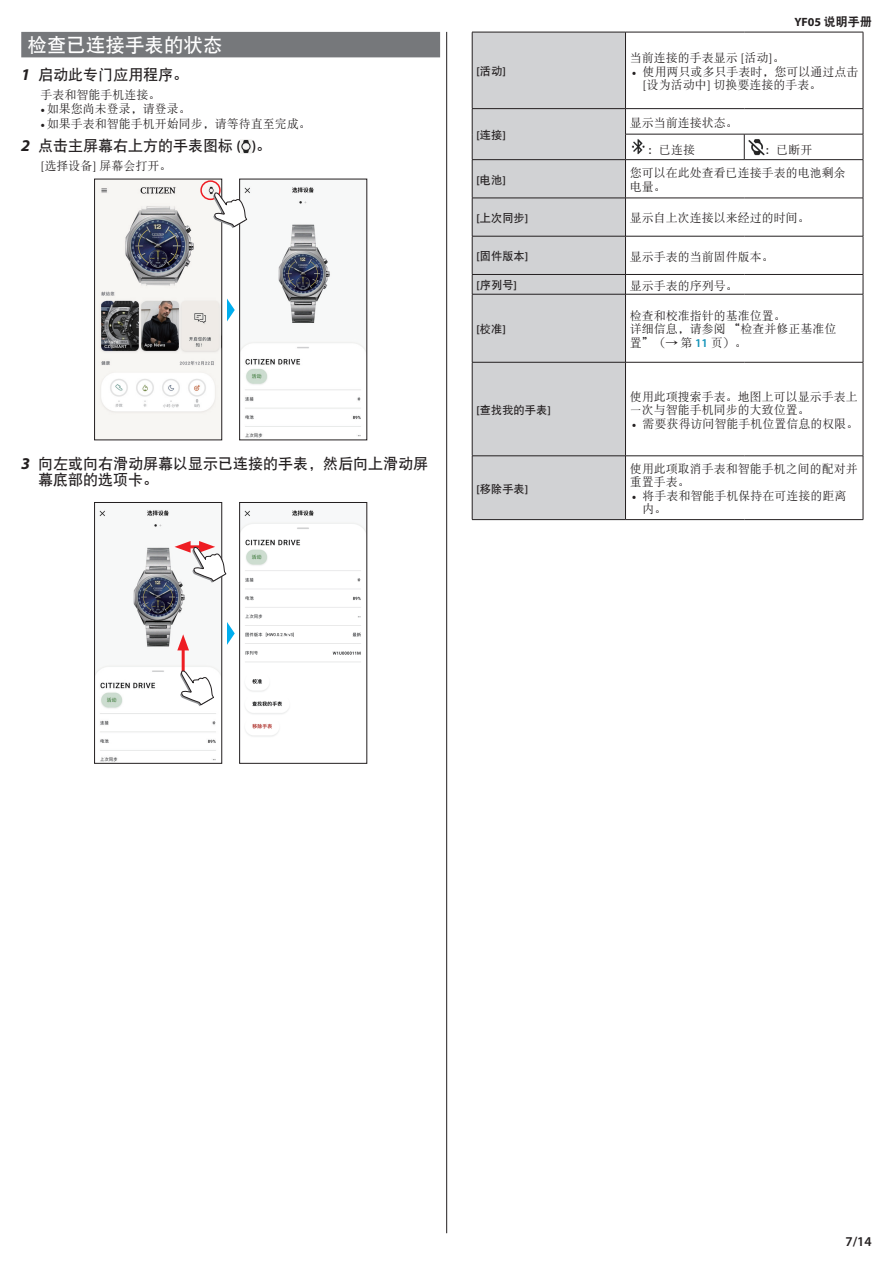
<style>
.page{position:relative;width:893px;height:1263px;background:#fff}
.page>*{position:absolute;margin:0;border:0;box-sizing:border-box;transform-origin:0 0}
.t1{font:19.5px "DFP Hei W7 G Bpc EUC H";color:#fff}
.t2{font:15px/16.5px "DFP Hei W7 G Bpc EUC H";color:#231f20}
.t3{font:600 13.5px "Myriad Pro";color:#231f20}
.t4{font:12px/13.5px "DFP Song W5 G Bpc EUC H";color:#231f20}
.t5{font:700 12px "Myriad Pro";color:#231f20}
.t6{font:11.25px "DFP Hei W7 G Bpc EUC H";color:#231f20}
.t7{font:600 11.25px "Myriad Pro";color:#231f20}
.s1{font-family:"Myriad Pro";font-weight:700;font-style:italic;font-size:16.5px}
.s2{font-family:"Minion Pro"}
.s3{font-family:"Myriad Pro";font-weight:600}
.s4{font-family:"DFP Hei W7 G Bpc EUC H";font-weight:400}
.s5{font-family:"DFP Hei W9 G Bpc EUC H";font-weight:400}
.s6{font-family:"Myriad Pro";font-weight:600;color:#1092b8}
</style>
<div class="page">
<hr style="left:446px;top:32px;width:1px;height:1201px;background:#231f20">
<div style="left:21px;top:32px;width:419px;height:25px;background:#76787b"></div>
<img style="left:241px;top:139px;width:11px;height:15px">
<img style="left:96px;top:181px;width:124px;height:257px">
<div style="left:94px;top:179px;width:128px;height:261px;border:1px solid #231f20"></div>
<div style="left:200px;top:180px;width:21px;height:20px;border:2px solid #ee1d23;border-radius:50%"></div>
<img style="left:241px;top:186px;width:124px;height:252px">
<div style="left:239px;top:179px;width:128px;height:261px;border:1px solid #231f20"></div>
<svg style="left:227px;top:299px;width:8px;height:22px"></svg>
<svg style="left:212px;top:192px;width:35px;height:36px"></svg>
<img style="left:241px;top:510px;width:124px;height:227px">
<div style="left:239px;top:502px;width:128px;height:261px;border:1px solid #231f20"></div>
<img style="left:96px;top:509px;width:124px;height:252px">
<div style="left:94px;top:502px;width:128px;height:261px;border:1px solid #231f20"></div>
<hr style="left:182px;top:645px;width:3px;height:30px;background:#ee1d23">
<svg style="left:177px;top:634px;width:12px;height:16px"></svg>
<svg style="left:227px;top:622px;width:8px;height:23px"></svg>
<svg style="left:175px;top:541px;width:52px;height:42px"></svg>
<svg style="left:179px;top:670px;width:35px;height:36px"></svg>
<div style="left:473px;top:33px;width:152px;height:486px;background:#d1d2d4"></div>
<hr style="left:472px;top:32px;width:153px;height:1px;background:#231f20">
<hr style="left:472px;top:32px;width:1px;height:76px;background:#231f20">
<hr style="left:625px;top:32px;width:119px;height:1px;background:#231f20">
<hr style="left:625px;top:32px;width:1px;height:76px;background:#231f20">
<hr style="left:744px;top:32px;width:119px;height:1px;background:#231f20">
<hr style="left:863px;top:32px;width:1px;height:76px;background:#231f20">
<hr style="left:472px;top:108px;width:153px;height:1px;background:#231f20">
<hr style="left:625px;top:108px;width:119px;height:1px;background:#231f20">
<hr style="left:744px;top:108px;width:119px;height:1px;background:#231f20">
<svg style="left:472px;top:109px;width:1px;height:50px"></svg>
<hr style="left:625px;top:134px;width:119px;height:1px;background:#231f20">
<svg style="left:625px;top:109px;width:1px;height:50px"></svg>
<hr style="left:744px;top:134px;width:119px;height:1px;background:#231f20">
<svg style="left:744px;top:134px;width:1px;height:25px"></svg>
<svg style="left:863px;top:109px;width:1px;height:50px"></svg>
<hr style="left:472px;top:159px;width:153px;height:1px;background:#231f20">
<hr style="left:472px;top:160px;width:1px;height:38px;background:#231f20">
<hr style="left:625px;top:159px;width:119px;height:1px;background:#231f20">
<hr style="left:625px;top:160px;width:1px;height:38px;background:#231f20">
<hr style="left:744px;top:159px;width:119px;height:1px;background:#231f20">
<hr style="left:863px;top:160px;width:1px;height:38px;background:#231f20">
<hr style="left:472px;top:198px;width:153px;height:1px;background:#231f20">
<hr style="left:472px;top:198px;width:1px;height:38px;background:#231f20">
<hr style="left:625px;top:198px;width:119px;height:1px;background:#231f20">
<hr style="left:625px;top:198px;width:1px;height:38px;background:#231f20">
<hr style="left:744px;top:198px;width:119px;height:1px;background:#231f20">
<hr style="left:863px;top:198px;width:1px;height:38px;background:#231f20">
<hr style="left:472px;top:236px;width:153px;height:1px;background:#231f20">
<hr style="left:472px;top:236px;width:1px;height:38px;background:#231f20">
<hr style="left:625px;top:236px;width:119px;height:1px;background:#231f20">
<hr style="left:625px;top:236px;width:1px;height:38px;background:#231f20">
<hr style="left:744px;top:236px;width:119px;height:1px;background:#231f20">
<hr style="left:863px;top:236px;width:1px;height:38px;background:#231f20">
<hr style="left:472px;top:274px;width:153px;height:1px;background:#231f20">
<svg style="left:472px;top:275px;width:1px;height:19px"></svg>
<hr style="left:625px;top:274px;width:119px;height:1px;background:#231f20">
<svg style="left:625px;top:275px;width:1px;height:19px"></svg>
<hr style="left:744px;top:274px;width:119px;height:1px;background:#231f20">
<svg style="left:863px;top:275px;width:1px;height:19px"></svg>
<hr style="left:472px;top:294px;width:153px;height:1px;background:#231f20">
<hr style="left:472px;top:294px;width:1px;height:68px;background:#231f20">
<hr style="left:625px;top:294px;width:119px;height:1px;background:#231f20">
<hr style="left:625px;top:294px;width:1px;height:68px;background:#231f20">
<hr style="left:744px;top:294px;width:119px;height:1px;background:#231f20">
<hr style="left:863px;top:294px;width:1px;height:68px;background:#231f20">
<hr style="left:472px;top:362px;width:153px;height:1px;background:#231f20">
<hr style="left:472px;top:362px;width:1px;height:94px;background:#231f20">
<hr style="left:625px;top:362px;width:119px;height:1px;background:#231f20">
<hr style="left:625px;top:362px;width:1px;height:94px;background:#231f20">
<hr style="left:744px;top:362px;width:119px;height:1px;background:#231f20">
<hr style="left:863px;top:362px;width:1px;height:94px;background:#231f20">
<hr style="left:472px;top:456px;width:153px;height:1px;background:#231f20">
<hr style="left:472px;top:456px;width:1px;height:63px;background:#231f20">
<hr style="left:625px;top:456px;width:119px;height:1px;background:#231f20">
<hr style="left:625px;top:456px;width:1px;height:63px;background:#231f20">
<hr style="left:744px;top:456px;width:119px;height:1px;background:#231f20">
<hr style="left:863px;top:456px;width:1px;height:63px;background:#231f20">
<hr style="left:472px;top:519px;width:153px;height:1px;background:#231f20">
<hr style="left:625px;top:519px;width:119px;height:1px;background:#231f20">
<hr style="left:744px;top:519px;width:119px;height:1px;background:#231f20">
<img style="left:631px;top:139px;width:14px;height:16px">
<img style="left:748px;top:139px;width:16px;height:17px">
<h1 class="t1" style="left:28px;top:35px;width:197px">检查已连接手表的状态</h1>
<p class="t2" style="left:21px;top:66px;width:169px"><span class="s1">1</span> 启动此专门应用程序。</p>
<p class="t4" style="left:40px;top:88px;width:121px">手表和智能手机连接。</p>
<p class="t4" style="left:40px;top:102px;width:152px"><span class="s2">•</span> 如果您尚未登录，请登录。</p>
<p class="t4" style="left:40px;top:117px;width:272px"><span class="s2">•</span> 如果手表和智能手机开始同步，请等待直至完成。</p>
<p class="t2" style="left:21px;top:137px;width:251px"><span class="s1">2</span> 点击主屏幕右上方的手表图标 <span class="s3">( )</span>。</p>
<p class="t4" style="left:40px;top:159px;width:133px"><span class="s2">[</span>选择设备<span class="s2">]</span> 屏幕会打开。</p>
<p class="t2" style="left:38px;top:455px;width:391px;text-indent:-17px"><span class="s1">3</span> 向左或向右滑动屏幕以显示已连接的手表，然后向上滑动屏幕底部的选项卡。</p>
<p class="t7" style="left:476px;top:64px;width:31px">[<span class="s4">活动</span>]</p>
<p class="t7" style="left:476px;top:128px;width:31px">[<span class="s4">连接</span>]</p>
<p class="t5" style="left:795px;top:14px;width:79px">YF05 <span class="s5">说明手册</span></p>
<p class="t4" style="left:630px;top:51px;width:157px">当前连接的手表显示 <span class="s2">[</span>活动<span class="s2">]</span>。</p>
<p class="t4" style="left:642px;top:64px;width:217px;text-indent:-11px"><span class="s2">•</span> 使用两只或多只手表时，您可以通过点击<span class="s2">[</span>设为活动中<span class="s2">]</span> 切换要连接的手表。</p>
<p class="t4" style="left:630px;top:115px;width:109px">显示当前连接状态。</p>
<p class="t4" style="left:647px;top:143px;width:49px">：已连接</p>
<p class="t4" style="left:764px;top:143px;width:49px">：已断开</p>
<p class="t7" style="left:476px;top:173px;width:31px">[<span class="s4">电池</span>]</p>
<p class="t4" style="left:630px;top:166px;width:218px">您可以在此处查看已连接手表的电池剩余电量。</p>
<p class="t6" style="left:476px;top:212px;width:53px"><span class="s3">[</span>上次同步<span class="s3">]</span></p>
<p class="t4" style="left:630px;top:211px;width:182px">显示自上次连接以来经过的时间。</p>
<p class="t6" style="left:476px;top:250px;width:53px"><span class="s3">[</span>固件版本<span class="s3">]</span></p>
<p class="t4" style="left:630px;top:249px;width:146px">显示手表的当前固件版本。</p>
<p class="t6" style="left:476px;top:279px;width:42px"><span class="s3">[</span>序列号<span class="s3">]</span></p>
<p class="t4" style="left:630px;top:278px;width:109px">显示手表的序列号。</p>
<p class="t7" style="left:476px;top:322px;width:31px">[<span class="s4">校准</span>]</p>
<p class="t4" style="left:630px;top:309px;width:208px">检查和校准指针的基准位置。<br>详细信息，请参阅 “检查并修正基准位置”（→ 第 <span class="s6">11</span> 页）。</p>
<p class="t6" style="left:476px;top:404px;width:76px"><span class="s3">[</span>查找我的手表<span class="s3">]</span></p>
<p class="t6" style="left:476px;top:483px;width:53px"><span class="s3">[</span>移除手表<span class="s3">]</span></p>
<p class="t4" style="left:630px;top:390px;width:230px">使用此项搜索手表。地图上可以显示手表上一次与智能手机同步的大致位置。</p>
<p class="t4" style="left:632px;top:417px;width:228px"><span class="s2">•</span> 需要获得访问智能手机位置信息的权限。</p>
<p class="t4" style="left:630px;top:461px;width:230px">使用此项取消手表和智能手机之间的配对并重置手表。</p>
<p class="t4" style="left:642px;top:488px;width:205px;text-indent:-11px"><span class="s2">•</span> 将手表和智能手机保持在可连接的距离内。</p>
<p class="t3" style="left:845px;top:1233px;width:28px">7/14</p>
</div>
